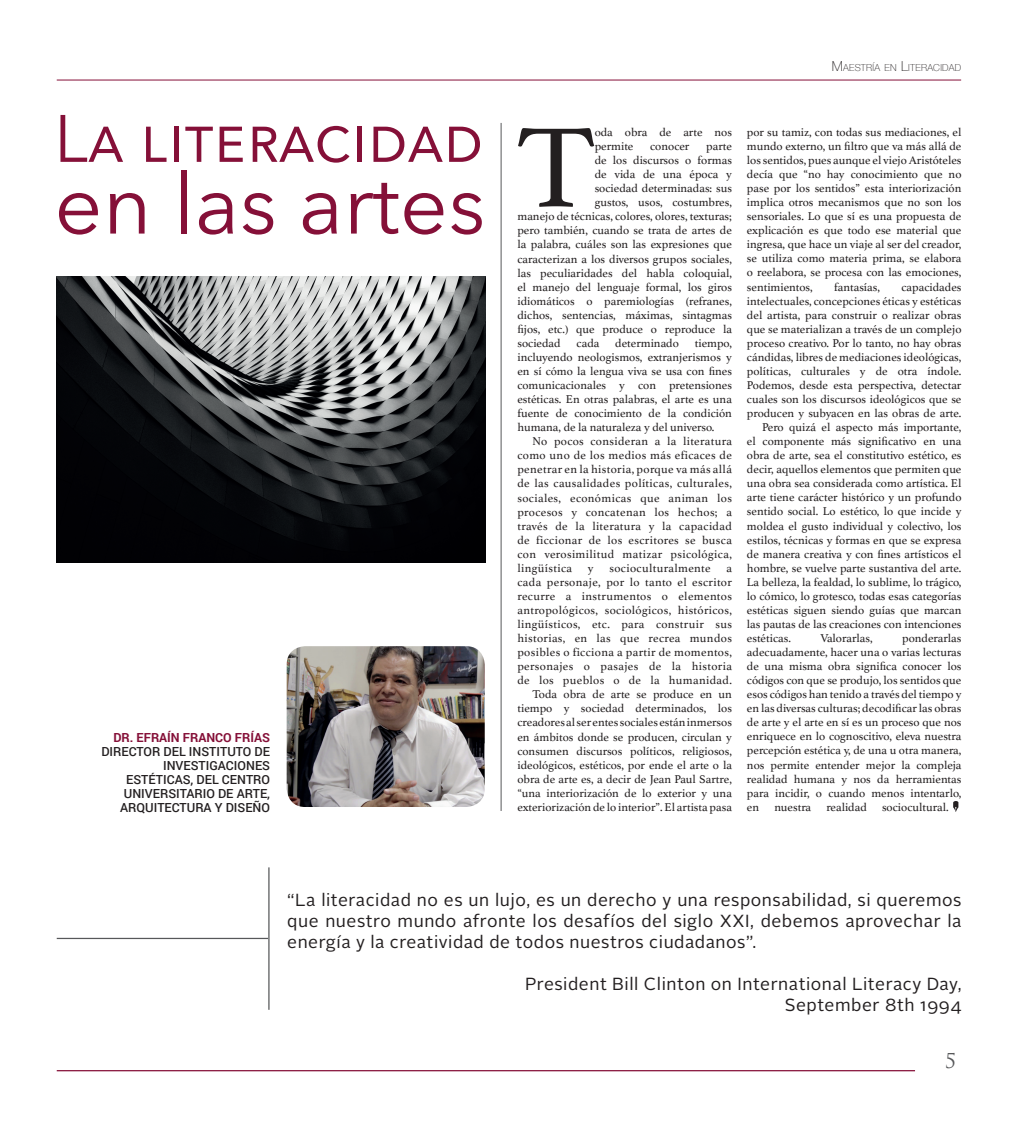
<style>
.page{position:relative;width:1025px;height:1125px;background:#fff}
.page>*{position:absolute;margin:0;border:0;box-sizing:border-box;transform-origin:0 0}
.t1{font:119.25px "Athelas";color:#231f20}
.t2{font:84.5px "Avenir Next";color:#851038}
.t3{font:66.25px "Avenir Next";color:#851038}
.t4{font:20px "Trajan Pro";color:#57585a}
.t5{font:17.5px/21px "Alright Sans";letter-spacing:.03em;color:#231f20;text-align:justify}
.t6{font:500 12.5px/14px "Roboto";color:#231f20;text-align:right}
.t7{font:700 12.5px "Roboto";color:#851038}
.t8{font:11.88px/14px "Athelas";color:#231f20;text-align:justify}
.t9{font:11.88px "Athelas";letter-spacing:.03em;color:#231f20}
.t10{font:100 9.62px "Helvetica Neue";letter-spacing:.03em;color:#231f20}
.s1{font-size:13.75px}
</style>
<div class="page">
<hr style="left:57px;top:80px;width:903px;height:1px;background:#851038">
<hr style="left:57px;top:1070px;width:857px;height:1px;background:#851038">
<svg style="left:953px;top:801px;width:5px;height:11px"></svg>
<hr style="left:500px;top:123px;width:1px;height:688px;background:#57585a">
<hr style="left:268px;top:867px;width:1px;height:143px;background:#57585a">
<hr style="left:57px;top:938px;width:211px;height:1px;background:#57585a">
<img style="left:286px;top:646px;width:198px;height:161px">
<img style="left:57px;top:276px;width:428px;height:286px">
<h3 class="t3" style="left:54px;top:83px;width:431px">La literacidad</h3>
<h2 class="t2" style="left:54px;top:133px;width:432px">en las artes</h2>
<p class="t7" style="left:113px;top:729px;width:158px">DR. EFRAÍN FRANCO FRÍAS</p>
<p class="t6" style="left:101px;top:744px;width:170px">DIRECTOR DEL INSTITUTO DE<br>INVESTIGACIONES<br>ESTÉTICAS, DEL CENTRO<br>UNIVERSITARIO DE ARTE,<br>ARQUITECTURA Y DISEÑO</p>
<p class="t10" style="left:831px;top:60px;width:131px"><span class="s1">M</span>AESTRÍA EN <span class="s1">L</span>ITERACIDAD</p>
<h1 class="t1" style="left:517px;top:72px;width:79px">T</h1>
<p class="t8" style="left:594px;top:125px;width:139px">oda obra de arte nos permite</p>
<p class="t8" style="left:650px;top:139px;width:41px">conocer</p>
<p class="t8" style="left:706px;top:139px;width:27px">parte</p>
<p class="t8" style="left:594px;top:153px;width:139px">de los discursos o formas</p>
<p class="t8" style="left:594px;top:167px;width:139px">de vida de una época y</p>
<p class="t8" style="left:594px;top:181px;width:139px">sociedad determinadas: sus</p>
<p class="t8" style="left:594px;top:195px;width:139px">gustos, usos, costumbres,</p>
<p class="t8" style="left:517px;top:209px;width:216px">manejo de técnicas, colores, olores, texturas;</p>
<p class="t8" style="left:517px;top:223px;width:216px">pero también, cuando se trata de artes de</p>
<p class="t8" style="left:517px;top:237px;width:216px">la palabra, cuáles son las expresiones que</p>
<p class="t8" style="left:517px;top:251px;width:216px">caracterizan a los diversos grupos sociales,</p>
<p class="t8" style="left:517px;top:265px;width:216px">las peculiaridades del habla coloquial,</p>
<p class="t8" style="left:517px;top:279px;width:216px">el manejo del lenguaje formal, los giros</p>
<p class="t8" style="left:517px;top:293px;width:216px">idiomáticos o paremiologías (refranes,</p>
<p class="t8" style="left:517px;top:307px;width:216px">dichos, sentencias, máximas, sintagmas</p>
<p class="t8" style="left:517px;top:322px;width:216px">fijos, etc.) que produce o reproduce la</p>
<p class="t8" style="left:517px;top:336px;width:45px">sociedad</p>
<p class="t8" style="left:576px;top:336px;width:24px">cada</p>
<p class="t8" style="left:615px;top:336px;width:65px">determinado</p>
<p class="t8" style="left:517px;top:336px;width:216px;text-indent:177px">tiempo, incluyendo neologismos, extranjerismos y en sí cómo la lengua viva se usa con fines comunicacionales y con pretensiones estéticas. En otras palabras, el arte es una fuente de conocimiento de la condición humana, de la naturaleza y del universo.</p>
<p class="t8" style="left:517px;top:434px;width:216px;text-indent:15px">No pocos consideran a la literatura como uno de los medios más eficaces de penetrar en la historia, porque va más allá de las causalidades políticas, culturales, sociales, económicas que animan los procesos y concatenan los hechos; a través de la literatura y la capacidad de ficcionar de los escritores se busca con verosimilitud matizar psicológica, lingüística</p>
<p class="t8" style="left:587px;top:561px;width:7px">y</p>
<p class="t9" style="left:609px;top:558px;width:103px">socioculturalmente</p>
<p class="t8" style="left:517px;top:561px;width:216px;text-align:right">a<br>cada personaje, por lo tanto el escritor recurre a instrumentos o elementos antropológicos, sociológicos, históricos, lingüísticos, etc. para construir sus historias, en las que recrea mundos posibles o ficciona a partir de momentos, personajes o pasajes de la historia de los pueblos o de la humanidad.<br>Toda obra de arte se produce en un tiempo y sociedad determinados, los creadores al ser entes sociales están inmersos en ámbitos donde se producen, circulan y consumen discursos políticos, religiosos, ideológicos, estéticos, por ende el arte o la obra de arte es, a decir de Jean Paul Sartre, “una interiorización de lo exterior y una exteriorización de lo interior”. El artista pasa</p>
<p class="t8" style="left:746px;top:125px;width:216px">por su tamiz, con todas sus mediaciones, el mundo externo, un filtro que va más allá de los sentidos, pues aunque el viejo Aristóteles decía que “no hay conocimiento que no pase por los sentidos” esta interiorización implica otros mecanismos que no son los sensoriales. Lo que sí es una propuesta de explicación es que todo ese material que ingresa, que hace un viaje al ser del creador, se utiliza como materia prima, se elabora o reelabora, se procesa con las emociones, sentimientos,</p>
<p class="t8" style="left:833px;top:279px;width:47px">fantasías,</p>
<p class="t8" style="left:901px;top:279px;width:62px">capacidades</p>
<p class="t8" style="left:746px;top:293px;width:216px">intelectuales, concepciones éticas y estéticas</p>
<p class="t8" style="left:746px;top:307px;width:216px">del artista, para construir o realizar obras</p>
<p class="t8" style="left:746px;top:321px;width:216px">que se materializan a través de un complejo</p>
<p class="t8" style="left:746px;top:335px;width:216px">proceso creativo. Por lo tanto, no hay obras</p>
<p class="t8" style="left:746px;top:350px;width:216px">cándidas, libres de mediaciones ideológicas,</p>
<p class="t8" style="left:746px;top:364px;width:216px">políticas, culturales y de otra índole.</p>
<p class="t8" style="left:746px;top:378px;width:216px">Podemos, desde esta perspectiva, detectar</p>
<p class="t8" style="left:746px;top:392px;width:216px">cuales son los discursos ideológicos que se</p>
<p class="t8" style="left:746px;top:406px;width:216px">producen y subyacen en las obras de arte.</p>
<p class="t8" style="left:761px;top:420px;width:201px">Pero quizá el aspecto más importante,</p>
<p class="t8" style="left:746px;top:434px;width:216px">el componente más significativo en una</p>
<p class="t8" style="left:746px;top:448px;width:216px">obra de arte, sea el constitutivo estético, es</p>
<p class="t8" style="left:746px;top:462px;width:216px">decir, aquellos elementos que permiten que</p>
<p class="t8" style="left:746px;top:476px;width:216px">una obra sea considerada como artística. El</p>
<p class="t8" style="left:746px;top:490px;width:216px">arte tiene carácter histórico y un profundo</p>
<p class="t8" style="left:746px;top:504px;width:216px">sentido social. Lo estético, lo que incide y</p>
<p class="t8" style="left:746px;top:518px;width:216px">moldea el gusto individual y colectivo, los</p>
<p class="t8" style="left:746px;top:532px;width:216px">estilos, técnicas y formas en que se expresa</p>
<p class="t8" style="left:746px;top:546px;width:216px">de manera creativa y con fines artísticos el</p>
<p class="t8" style="left:746px;top:560px;width:216px">hombre, se vuelve parte sustantiva del arte.</p>
<p class="t8" style="left:746px;top:575px;width:216px">La belleza, la fealdad, lo sublime, lo trágico,</p>
<p class="t8" style="left:746px;top:589px;width:216px">lo cómico, lo grotesco, todas esas categorías</p>
<p class="t8" style="left:746px;top:603px;width:216px">estéticas siguen siendo guías que marcan</p>
<p class="t8" style="left:746px;top:617px;width:216px">las pautas de las creaciones con intenciones</p>
<p class="t8" style="left:746px;top:631px;width:45px">estéticas.</p>
<p class="t8" style="left:820px;top:631px;width:54px">Valorarlas,</p>
<p class="t8" style="left:746px;top:631px;width:216px;text-indent:155px">ponderarlas adecuadamente, hacer una o varias lecturas de una misma obra significa conocer los códigos con que se produjo, los sentidos que esos códigos han tenido a través del tiempo y en las diversas culturas; decodificar las obras de arte y el arte en sí es un proceso que nos enriquece en lo cognoscitivo, eleva nuestra percepción estética y, de una u otra manera, nos permite entender mejor la compleja realidad humana y nos da herramientas para incidir, o cuando menos intentarlo, en</p>
<p class="t8" style="left:774px;top:799px;width:38px">nuestra</p>
<p class="t8" style="left:826px;top:799px;width:42px">realidad</p>
<p class="t8" style="left:881px;top:799px;width:68px">sociocultural.</p>
<h3 class="t5" style="left:287px;top:890px;width:675px">“La literacidad no es un lujo, es un derecho y una responsabilidad, si queremos que nuestro mundo afronte los desafíos del siglo XXI, debemos aprovechar la energía y la creatividad de todos nuestros ciudadanos”.</h3>
<h3 class="t5" style="left:525px;top:974px;width:438px;text-align:right">President Bill Clinton on International Literacy Day,<br>September 8th 1994</h3>
<h3 class="t4" style="left:944px;top:1048px;width:13px">5</h3>
</div>
